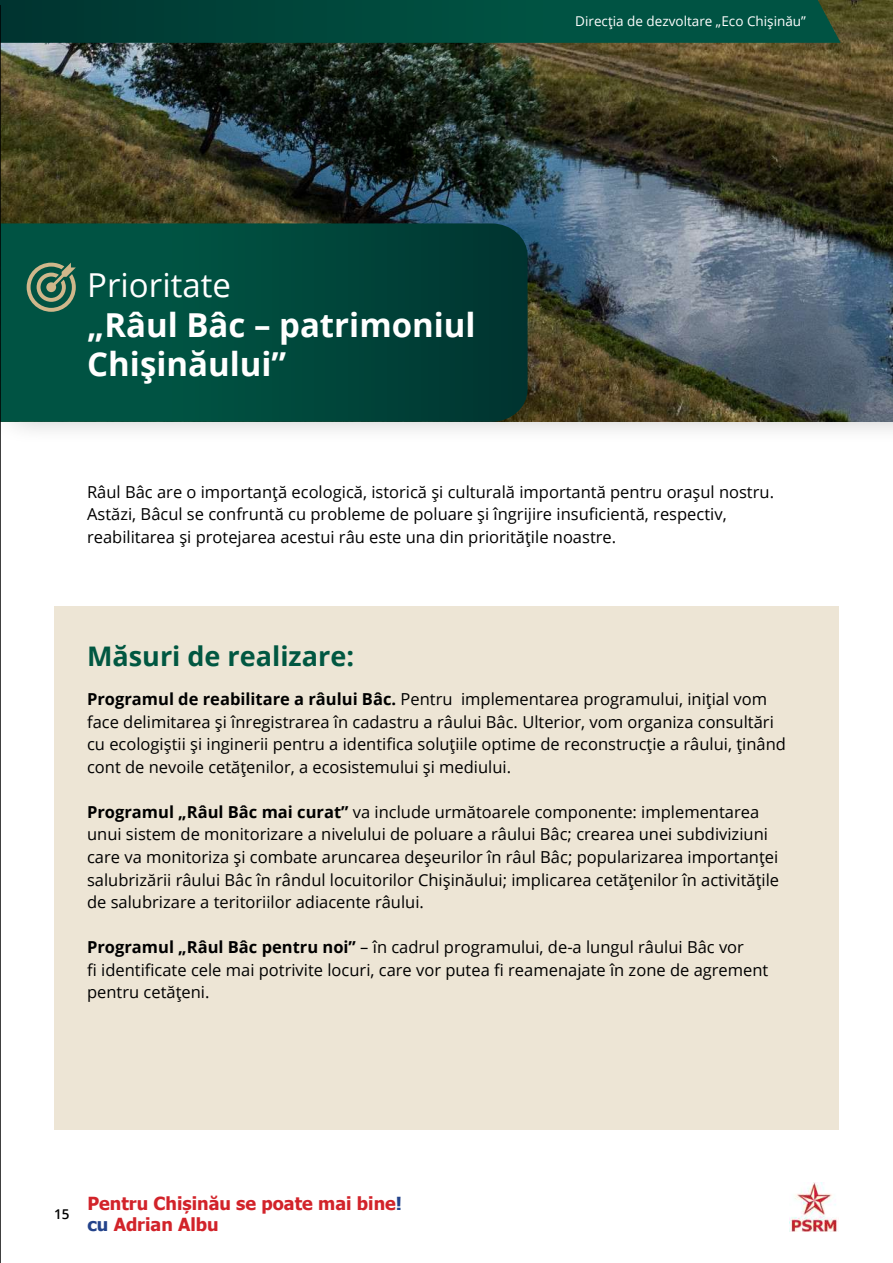
<style>
.page{position:relative;width:893px;height:1263px;background:#fff}
.page>*{position:absolute;margin:0;border:0;box-sizing:border-box;transform-origin:0 0}
.t1{font:700 33px/39.6px "Open Sans";color:#fff}
.t2{font:33px "Open Sans";color:#fff}
.t3{font:700 27px "Open Sans";color:#015741}
.t4{font:700 18px/21px "Tahoma";color:#d2232a}
.t5{font:16.5px/22.5px "Open Sans";color:#000}
.t6{font:13.5px "Open Sans";color:#fff}
.t7{font:600 13.5px "Open Sans";color:#000}
.s1{font-weight:700}
.s2{color:#23438b}
</style>
<div class="page">
<img style="left:790px;top:1183px;width:48px;height:49px">
<div style="left:0;top:0;width:893px;height:445px;background:#000;opacity:.3"></div>
<img style="left:1px;top:0;width:892px;height:422px">
<div style="left:54px;top:606px;width:785px;height:524px;background:#ede5d5"></div>
<svg style="left:0;top:0;width:841px;height:43px;background:#01493c"></svg>
<svg style="left:1px;top:223px;width:527px;height:199px;background:#00483c"></svg>
<svg style="left:27px;top:263px;width:49px;height:49px;background:#557c60"></svg>
<hr style="left:0;top:5px;width:1px;height:1258px;background:#000">
<p class="t6" style="left:575px;top:12px;width:232px">Direcția de dezvoltare „Eco Chișinău”</p>
<h1 class="t2" style="left:87px;top:262px;width:145px">Prioritate</h1>
<h1 class="t1" style="left:87px;top:304px;width:390px">„Râul Bâc – patrimoniul<br>Chișinăului”</h1>
<p class="t5" style="left:87px;top:480px;width:688px">Râul Bâc are o importanță ecologică, istorică și culturală importantă pentru orașul nostru.<br>Astăzi, Bâcul se confruntă cu probleme de poluare și îngrijire insuficientă, respectiv, reabilitarea și protejarea acestui râu este una din prioritățile noastre.</p>
<h2 class="t3" style="left:87px;top:637px;width:268px">Măsuri de realizare:</h2>
<p class="t5" style="left:87px;top:688px;width:700px"><span class="s1">Programul de reabilitare a râului Bâc.</span> Pentru implementarea programului, inițial vom face delimitarea și înregistrarea în cadastru a râului Bâc. Ulterior, vom organiza consultări cu ecologiștii și inginerii pentru a identifica soluțiile optime de reconstrucție a râului, ținând cont de nevoile cetățenilor, a ecosistemului și mediului.</p>
<p class="t5" style="left:87px;top:800px;width:693px"><span class="s1">Programul „Râul Bâc mai curat”</span> va include următoarele componente: implementarea unui sistem de monitorizare a nivelului de poluare a râului Bâc; crearea unei subdiviziuni care va monitoriza și combate aruncarea deșeurilor în râul Bâc; popularizarea importanței salubrizării râului Bâc în rândul locuitorilor Chișinăului; implicarea cetățenilor în activitățile de salubrizare a teritoriilor adiacente râului.</p>
<p class="t5" style="left:87px;top:935px;width:683px"><span class="s1">Programul „Râul Bâc pentru noi”</span> – în cadrul programului, de-a lungul râului Bâc vor<br>fi identificate cele mai potrivite locuri, care vor putea fi reamenajate în zone de agrement pentru cetățeni.</p>
<p class="t7" style="left:54px;top:1204px;width:17px">15</p>
<p class="t4" style="left:87px;top:1192px;width:316px">Pentru Chișinău se poate mai bine<span class="s2">! cu</span> Adrian Albu</p>
</div>
